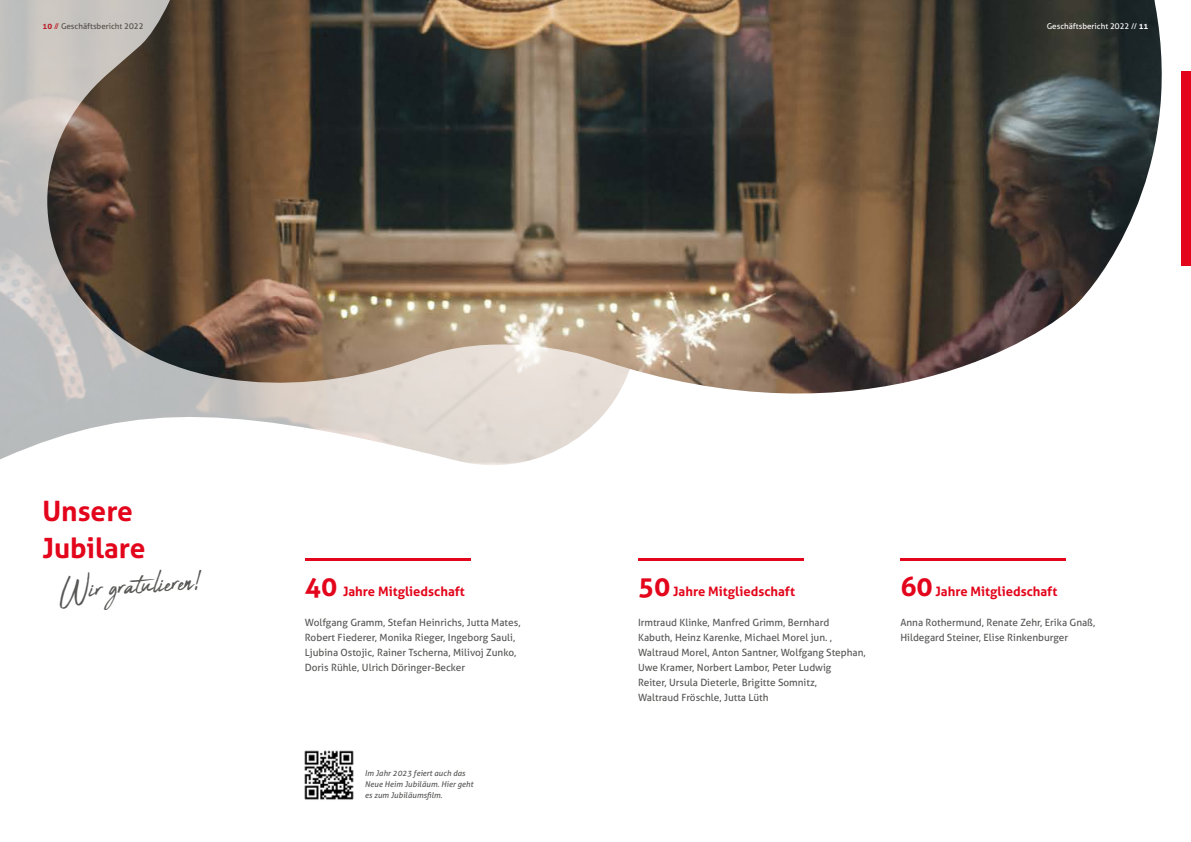
<style>
.page{position:relative;width:1191px;height:842px;background:#fff}
.page>*{position:absolute;margin:0;border:0;box-sizing:border-box;transform-origin:0 0}
.t1{font:40.1px "Abuget";color:#575756}
.t2{font:700 28px/37px "Aller";color:#e3051b}
.t3{font:700 13px "Aller";color:#e3051b}
.t4{font:10px/15px "Aller";color:#575756}
.t5{font:italic 8px/11px "Aller";color:#575756}
.t6{font:8px "Aller";color:#575756}
.t7{font:8px "Aller";color:#fff}
.s1{font-weight:700;color:#e3051b}
.s2{color:#e3051b}
.s3{font-weight:700}
.s4{font-size:27px}
</style>
<div class="page">
<img style="left:304px;top:750px;width:50px;height:50px">
<hr style="left:305px;top:558px;width:165px;height:3px;background:#e3051b">
<hr style="left:638px;top:558px;width:165px;height:3px;background:#e3051b">
<hr style="left:900px;top:558px;width:165px;height:3px;background:#e3051b">
<div style="left:1181px;top:71px;width:10px;height:195px;background:#e3051b"></div>
<img style="left:0;top:0;width:559px;height:465px">
<img style="left:27px;top:0;width:1135px;height:449px">
<p class="t6" style="left:43px;top:21px;width:102px"><span class="s1">10</span> <span class="s2">//</span> Geschäftsbericht 2022</p>
<p class="t7" style="left:1046px;top:21px;width:103px">Geschäftsbericht 2022 // <span class="s3">11</span></p>
<h2 class="t2" style="left:43px;top:492px;width:104px">Unsere<br>Jubilare</h2>
<h1 class="t1" style="left:58px;top:568px;width:146px;rotate:-4deg">Wir gratulieren!</h1>
<h3 class="t3" style="left:305px;top:583px;width:162px"><span class="s4">40</span> Jahre Mitgliedschaft</h3>
<p class="t4" style="left:305px;top:614px;width:217px">Wolfgang Gramm, Stefan Heinrichs, Jutta Mates, Robert Fiederer, Monika Rieger, Ingeborg Sauli, Ljubina Ostojic, Rainer Tscherna, Milivoj Zunko, Doris Rühle, Ulrich Döringer-Becker</p>
<p class="t5" style="left:365px;top:768px;width:110px">Im Jahr 2023 feiert auch das<br>Neue Heim Jubiläum. Hier geht es zum Jubiläumsfilm.</p>
<h3 class="t3" style="left:638px;top:583px;width:158px"><span class="s4">50</span> Jahre Mitgliedschaft</h3>
<p class="t4" style="left:638px;top:614px;width:229px">Irmtraud Klinke, Manfred Grimm, Bernhard Kabuth, Heinz Karenke, Michael Morel jun. , Waltraud Morel, Anton Santner, Wolfgang Stephan, Uwe Kramer, Norbert Lambor, Peter Ludwig<br>Reiter, Ursula Dieterle, Brigitte Somnitz,<br>Waltraud Fröschle, Jutta Lüth</p>
<h3 class="t3" style="left:900px;top:583px;width:158px"><span class="s4">60</span> Jahre Mitgliedschaft</h3>
<p class="t4" style="left:900px;top:614px;width:197px">Anna Rothermund, Renate Zehr, Erika Gnaß,<br>Hildegard Steiner, Elise Rinkenburger</p>
</div>
